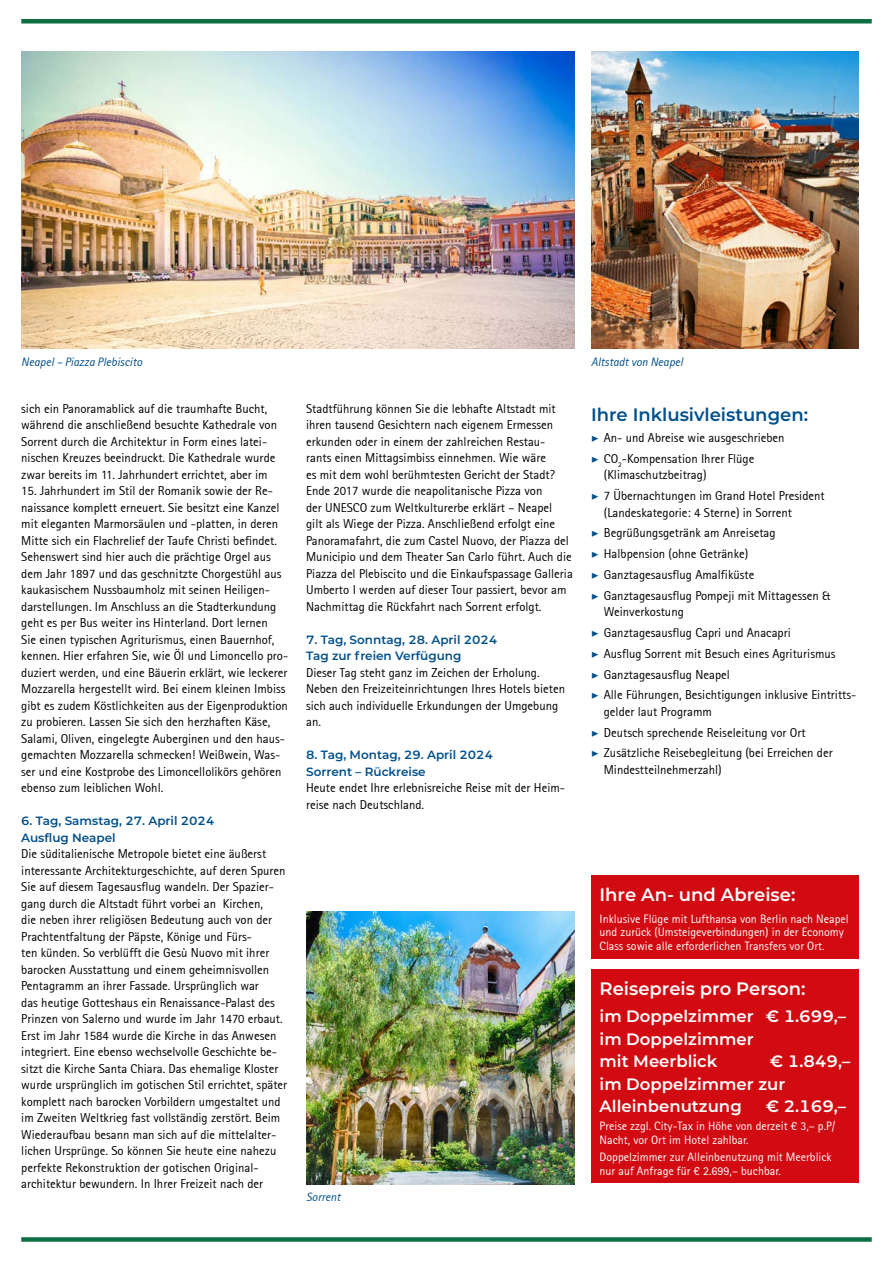
<style>
.page{position:relative;width:893px;height:1263px;background:#fff}
.page>*{position:absolute;margin:0;border:0;box-sizing:border-box;transform-origin:0 0}
.t1{font:600 18px "Montserrat";color:#fff}
.t2{font:600 18px "Montserrat";color:#00508c}
.t3{font:600 16.5px/22.5px "Montserrat";color:#fff}
.t4{font:12.75px/16.5px "Rotis Sans Serif";color:#000}
.t5{font:12px/13.5px "Rotis Sans Serif";color:#fff}
.t6{font:600 12px/16.5px "Montserrat";color:#00508c}
.t7{font:italic 12px "Rotis Sans Serif";color:#00508c}
.s1{font-family:"Minion Pro";font-weight:700;font-style:italic;color:#00508c}
</style>
<div class="page">
<div style="left:21px;top:19px;width:851px;height:5px;background:#0c7043"></div>
<div style="left:21px;top:1237px;width:851px;height:5px;background:#0c7043"></div>
<div style="left:591px;top:875px;width:268px;height:83px;background:#d20a11"></div>
<img style="left:21px;top:51px;width:553px;height:298px">
<img style="left:306px;top:911px;width:268px;height:273px">
<img style="left:591px;top:51px;width:268px;height:298px">
<div style="left:591px;top:969px;width:268px;height:214px;background:#d20a11"></div>
<p class="t7" style="left:21px;top:354px;width:122px">Neapel – Piazza Plebiscito</p>
<p class="t4" style="left:21px;top:400px;width:257px">sich ein Panoramablick auf die traumhafte Bucht, während die anschließend besuchte Kathedrale von Sorrent durch die Architektur in Form eines latei&shy;nischen Kreuzes beeindruckt. Die Kathedrale wurde zwar bereits im 11. Jahrhundert errichtet, aber im</p>
<p class="t4" style="left:21px;top:483px;width:268px">15. Jahrhundert im Stil der Romanik sowie der Re&shy;naissance komplett erneuert. Sie besitzt eine Kanzel mit eleganten Marmorsäulen und -platten, in deren Mitte sich ein Flachrelief der Taufe Christi befindet.<br>Sehenswert sind hier auch die prächtige Orgel aus dem Jahr 1897 und das geschnitzte Chorgestühl aus kaukasischem Nussbaumholz mit seinen Heiligen&shy;darstellungen. Im Anschluss an die Stadterkundung geht es per Bus weiter ins Hinterland. Dort lernen<br>Sie einen typischen Agriturismus, einen Bauernhof, kennen. Hier erfahren Sie, wie Öl und Limoncello pro&shy;duziert werden, und eine Bäuerin erklärt, wie leckerer Mozzarella hergestellt wird. Bei einem kleinen Imbiss gibt es zudem Köstlichkeiten aus der Eigenproduktion zu probieren. Lassen Sie sich den herzhaften Käse, Salami, Oliven, eingelegte Auberginen und den haus&shy;gemachten Mozzarella schmecken! Weißwein, Was&shy;ser und eine Kostprobe des Limoncellolikörs gehören ebenso zum leiblichen Wohl.</p>
<p class="t6" style="left:21px;top:812px;width:195px">6. Tag, Samstag, 27. April 2024<br>Ausflug Neapel</p>
<p class="t4" style="left:21px;top:846px;width:268px">Die süditalienische Metropole bietet eine äußerst interessante Architekturgeschichte, auf deren Spuren Sie auf diesem Tagesausflug wandeln. Der Spazier&shy;gang durch die Altstadt führt vorbei an Kirchen,<br>die neben ihrer religiösen Bedeutung auch von der Prachtentfaltung der Päpste, Könige und Fürs-<br>ten künden. So verblüfft die Gesù Nuovo mit ihrer barocken Ausstattung und einem geheimnisvollen Pentagramm an ihrer Fassade. Ursprünglich war<br>das heutige Gotteshaus ein Renaissance-Palast des Prinzen von Salerno und wurde im Jahr 1470 erbaut.<br>Erst im Jahr 1584 wurde die Kirche in das Anwesen integriert. Eine ebenso wechselvolle Geschichte be&shy;sitzt die Kirche Santa Chiara. Das ehemalige Kloster wurde ursprünglich im gotischen Stil errichtet, später komplett nach barocken Vorbildern umgestaltet und im Zweiten Weltkrieg fast vollständig zerstört. Beim Wiederaufbau besann man sich auf die mittelalter&shy;lichen Ursprünge. So können Sie heute eine nahezu perfekte Rekonstruktion der gotischen Original&shy;architektur bewundern. In Ihrer Freizeit nach der</p>
<p class="t4" style="left:306px;top:400px;width:268px">Stadtführung können Sie die lebhafte Altstadt mit ihren tausend Gesichtern nach eigenem Ermessen erkunden oder in einem der zahlreichen Restau&shy;rants einen Mittagsimbiss einnehmen. Wie wäre<br>es mit dem wohl berühmtesten Gericht der Stadt?<br>Ende 2017 wurde die neapolitanische Pizza von<br>der UNESCO zum Weltkulturerbe erklärt – Neapel<br>gilt als Wiege der Pizza. Anschließend erfolgt eine Panoramafahrt, die zum Castel Nuovo, der Piazza del Municipio und dem Theater San Carlo führt. Auch die Piazza del Plebiscito und die Einkaufspassage Galleria Umberto I werden auf dieser Tour passiert, bevor am Nachmittag die Rückfahrt nach Sorrent erfolgt.</p>
<p class="t6" style="left:306px;top:631px;width:193px">7. Tag, Sonntag, 28. April 2024<br>Tag zur freien Verfügung</p>
<p class="t4" style="left:306px;top:664px;width:260px">Dieser Tag steht ganz im Zeichen der Erholung.<br>Neben den Freizeiteinrichtungen Ihres Hotels bieten sich auch individuelle Erkundungen der Umgebung an.</p>
<p class="t6" style="left:306px;top:746px;width:188px">8. Tag, Montag, 29. April 2024<br>Sorrent – Rückreise</p>
<p class="t4" style="left:306px;top:780px;width:260px">Heute endet Ihre erlebnisreiche Reise mit der Heim&shy;reise nach Deutschland.</p>
<p class="t7" style="left:306px;top:1190px;width:36px">Sorrent</p>
<p class="t7" style="left:591px;top:354px;width:93px">Altstadt von Neapel</p>
<h1 class="t2" style="left:591px;top:402px;width:219px">Ihre Inklusivleistungen:</h1>
<p class="t4" style="left:591px;top:427px;width:195px;line-height:20.7px"><span class="s1">▶</span> An- und Abreise wie ausgeschrieben <span class="s1">▶</span> CO<sub>2</sub>-Kompensation Ihrer Flüge</p>
<p class="t4" style="left:591px;top:465px;width:235px;line-height:20.7px;text-indent:13px">(Klimaschutzbeitrag)<br><span class="s1">▶</span> 7 Übernachtungen im Grand Hotel President</p>
<p class="t4" style="left:591px;top:502px;width:241px;line-height:20.7px;text-indent:13px">(Landeskategorie: 4 Sterne) in Sorrent<br><span class="s1">▶</span> Begrüßungsgetränk am Anreisetag<br><span class="s1">▶</span> Halbpension (ohne Getränke)<br><span class="s1">▶</span> Ganztagesausflug Amalfiküste<br><span class="s1">▶</span> Ganztagesausflug Pompeji mit Mittagessen &amp;</p>
<p class="t4" style="left:591px;top:601px;width:267px;line-height:20.7px;text-indent:13px">Weinverkostung<br><span class="s1">▶</span> Ganztagesausflug Capri und Anacapri<br><span class="s1">▶</span> Ausflug Sorrent mit Besuch eines Agriturismus<br><span class="s1">▶</span> Ganztagesausflug Neapel<br><span class="s1">▶</span> Alle Führungen, Besichtigungen inklusive Eintritts-</p>
<p class="t4" style="left:591px;top:701px;width:243px;line-height:20.7px;text-indent:13px">gelder laut Programm<br><span class="s1">▶</span> Deutsch sprechende Reiseleitung vor Ort<br><span class="s1">▶</span> Zusätzliche Reisebegleitung (bei Erreichen der</p>
<p class="t4" style="left:604px;top:761px;width:120px">Mindestteilnehmerzahl)</p>
<h1 class="t1" style="left:600px;top:882px;width:197px">Ihre An- und Abreise:</h1>
<p class="t5" style="left:600px;top:912px;width:251px">Inklusive Flüge mit Lufthansa von Berlin nach Neapel und zurück (Umsteigeverbindungen) in der Economy<br>Class sowie alle erforderlichen Transfers vor Ort.</p>
<h1 class="t1" style="left:600px;top:976px;width:207px">Reisepreis pro Person:</h1>
<p class="t3" style="left:600px;top:1004px;width:248px">im Doppelzimmer € 1.699,– im Doppelzimmer<br>mit Meerblick</p>
<p class="t3" style="left:600px;top:1049px;width:252px;text-indent:170px">€ 1.849,– im Doppelzimmer zur<br>Alleinbenutzung</p>
<p class="t3" style="left:766px;top:1094px;width:82px">€ 2.169,–</p>
<p class="t5" style="left:600px;top:1119px;width:237px">Preise zzgl. City-Tax in Höhe von derzeit € 3,– p.P/<br>Nacht, vor Ort im Hotel zahlbar.</p>
<p class="t5" style="left:600px;top:1150px;width:234px">Doppelzimmer zur Alleinbenutzung mit Meerblick nur auf Anfrage für € 2.699,– buchbar.</p>
</div>
